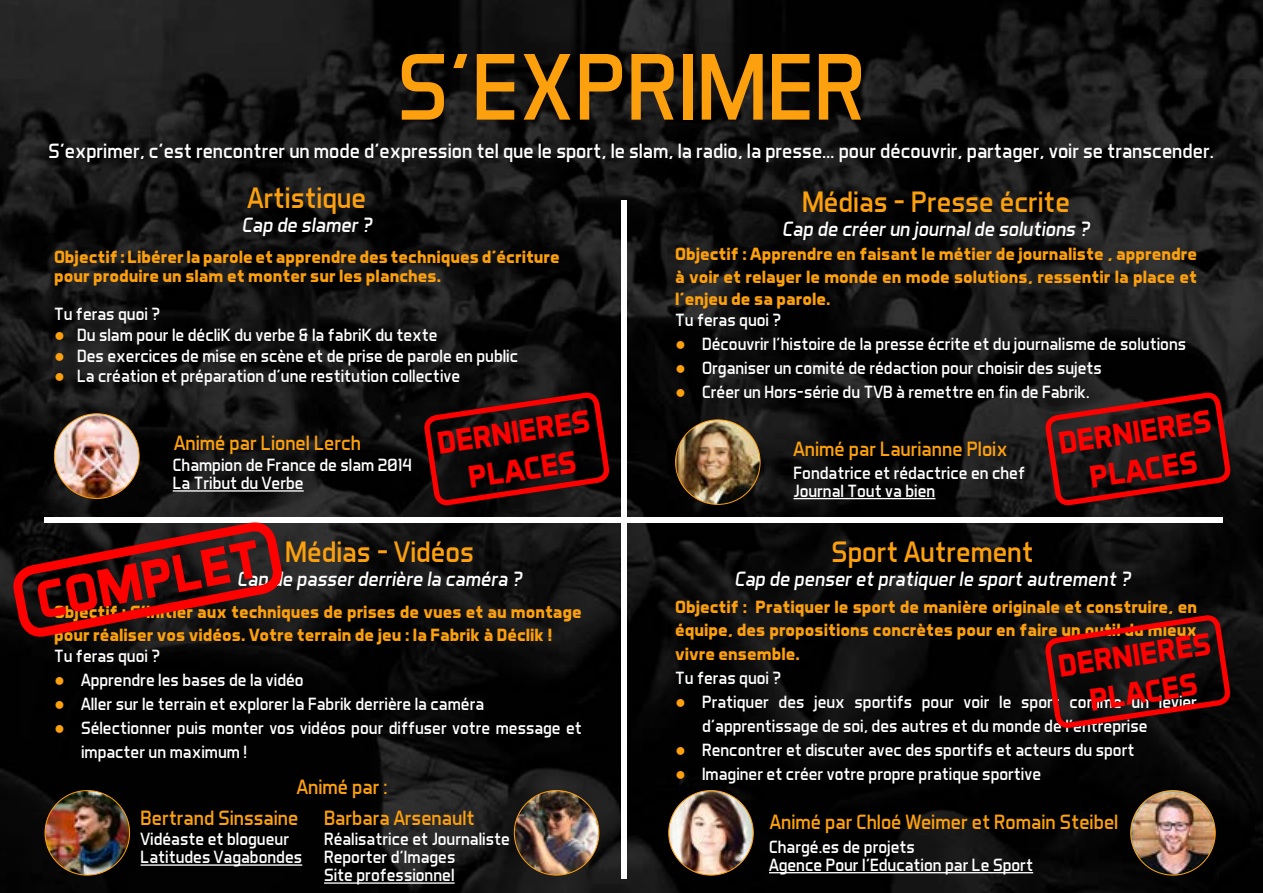
<style>
.page{position:relative;width:1263px;height:893px;background:#fff}
.page>*{position:absolute;margin:0;border:0;box-sizing:border-box;transform-origin:0 0}
.t1{font:96px "Aero Matics";color:#fda00d}
.t2{font:700 54px "Aero Matics";color:#f00}
.t3{font:700 31.95px/38.2px "Aero Matics";color:#f00;text-align:center}
.t4{font:30px "Aero Matics";color:#fda00d}
.t5{font:21px "Aero Matics";color:#fff}
.t6{font:21px "Aero Matics";color:#fda00d}
.t7{font:italic 21px "Aero Matics";color:#fff}
.t8{font:18px/18px "Aero Matics";color:#fff}
.t9{font:700 18px/22.5px "Aero Matics";color:#fda00d}
.s1{font-family:"Times New Roman";color:#fda00d}
</style>
<div class="page">
<img style="left:0;top:0;width:1263px;height:893px">
<div style="left:621px;top:201px;width:6px;height:678px;background:#fff"></div>
<div style="left:45px;top:517px;width:1177px;height:5px;background:#fff"></div>
<img style="left:54px;top:414px;width:85px;height:84px">
<hr style="left:173px;top:490px;width:131px;height:2px;background:#fff">
<img style="left:676px;top:420px;width:84px;height:84px;border-radius:42px">
<hr style="left:793px;top:498px;width:142px;height:1px;background:#fff">
<img style="left:45px;top:791px;width:85px;height:84px;border-radius:42px">
<img style="left:514px;top:791px;width:85px;height:84px;border-radius:42px">
<hr style="left:141px;top:864px;width:161px;height:2px;background:#fff">
<hr style="left:324px;top:882px;width:131px;height:2px;background:#fff">
<img style="left:669px;top:791px;width:84px;height:84px;border-radius:42px">
<hr style="left:769px;top:872px;width:264px;height:1px;background:#fff">
<img style="left:1131px;top:791px;width:84px;height:84px;border-radius:42px">
<svg style="left:15px;top:524px;width:265px;height:187px"></svg>
<svg style="left:426px;top:394px;width:182px;height:171px"></svg>
<svg style="left:1047px;top:394px;width:182px;height:171px"></svg>
<svg style="left:1047px;top:616px;width:182px;height:172px"></svg>
<h1 class="t1" style="left:397px;top:30px;width:470px">S’EXPRIMER</h1>
<p class="t5" style="left:48px;top:138px;width:1167px">S’exprimer, c’est rencontrer un mode d’expression tel que le sport, le slam, la radio, la presse… pour découvrir, partager, voir se transcender.</p>
<h3 class="t4" style="left:248px;top:180px;width:120px">Artistique</h3>
<p class="t7" style="left:242px;top:212px;width:132px">Cap de slamer ?</p>
<p class="t9" style="left:54px;top:247px;width:507px;line-height:19.2px">Objectif : Libérer la parole et apprendre des techniques d’écriture pour produire un slam et monter sur les planches.</p>
<p class="t8" style="left:54px;top:305px;width:108px">Tu feras quoi ?</p>
<p class="t8" style="left:54px;top:326px;width:385px"><span class="s1">●</span> Du slam pour le décliK du verbe &amp; la fabriK du texte</p>
<p class="t8" style="left:54px;top:346px;width:466px"><span class="s1">●</span> Des exercices de mise en scène et de prise de parole en public</p>
<p class="t8" style="left:54px;top:367px;width:408px"><span class="s1">●</span> La création et préparation d’une restitution collective</p>
<h3 class="t4" style="left:802px;top:184px;width:269px">Médias - Presse écrite</h3>
<p class="t7" style="left:782px;top:217px;width:309px">Cap de créer un journal de solutions ?</p>
<p class="t9" style="left:675px;top:243px;width:523px;text-align:justify">Objectif : Apprendre en faisant le métier de journaliste , apprendre à voir et relayer le monde en mode solutions, ressentir la place et l’enjeu de sa parole.</p>
<p class="t8" style="left:675px;top:311px;width:108px">Tu feras quoi ?</p>
<p class="t8" style="left:675px;top:335px;width:513px"><span class="s1">●</span> Découvrir l’histoire de la presse écrite et du journalisme de solutions</p>
<p class="t8" style="left:675px;top:359px;width:428px"><span class="s1">●</span> Organiser un comité de rédaction pour choisir des sujets</p>
<p class="t8" style="left:675px;top:383px;width:416px"><span class="s1">●</span> Créer un Hors-série du TVB à remettre en fin de Fabrik.</p>
<p class="t6" style="left:174px;top:430px;width:189px">Animé par Lionel Lerch</p>
<p class="t8" style="left:173px;top:456px;width:240px">Champion de France de slam 2014<br>La Tribut du Verbe</p>
<h3 class="t3" style="left:435px;top:425px;width:156px;rotate:-9deg">DERNIERES<br>PLACES</h3>
<h3 class="t3" style="left:1056px;top:425px;width:156px;rotate:-9deg">DERNIERES<br>PLACES</h3>
<p class="t6" style="left:793px;top:436px;width:216px">Animé par Laurianne Ploix</p>
<p class="t8" style="left:793px;top:463px;width:233px">Fondatrice et rédactrice en chef<br>Journal Tout va bien</p>
<h2 class="t2" style="left:31px;top:570px;width:230px;rotate:-11deg">COMPLET</h2>
<h3 class="t4" style="left:285px;top:534px;width:190px">Médias - Vidéos</h3>
<p class="t7" style="left:237px;top:566px;width:286px">Cap de passer derrière la caméra ?</p>
<p class="t9" style="left:54px;top:600px;width:529px">Objectif : S’initier aux techniques de prises de vues et au montage pour réaliser vos vidéos. Votre terrain de jeu : la Fabrik à Déclik !</p>
<p class="t8" style="left:54px;top:646px;width:108px">Tu feras quoi ?</p>
<p class="t8" style="left:54px;top:670px;width:251px"><span class="s1">●</span> Apprendre les bases de la vidéo</p>
<p class="t8" style="left:54px;top:694px;width:432px"><span class="s1">●</span> Aller sur le terrain et explorer la Fabrik derrière la caméra</p>
<p class="t8" style="left:81px;top:715px;width:502px;line-height:24px;text-indent:-27px"><span class="s1">●</span> Sélectionner puis monter vos vidéos pour diffuser votre message et impacter un maximum !</p>
<p class="t6" style="left:297px;top:774px;width:92px">Animé par :</p>
<p class="t8" style="left:141px;top:830px;width:163px">Vidéaste et blogueur<br>Latitudes Vagabondes</p>
<p class="t8" style="left:324px;top:830px;width:187px">Réalisatrice et Journaliste<br>Reporter d’Images<br>Site professionnel</p>
<p class="t6" style="left:141px;top:805px;width:336px">Bertrand Sinssaine Barbara Arsenault</p>
<h3 class="t4" style="left:831px;top:534px;width:204px">Sport Autrement</h3>
<p class="t7" style="left:734px;top:566px;width:398px">Cap de penser et pratiquer le sport autrement ?</p>
<p class="t9" style="left:675px;top:595px;width:523px;line-height:23.2px;text-align:justify">Objectif : Pratiquer le sport de manière originale et construire, en équipe, des propositions concrètes pour en faire un outil du mieux vivre ensemble.</p>
<p class="t8" style="left:675px;top:668px;width:108px">Tu feras quoi ?</p>
<p class="t8" style="left:702px;top:689px;width:496px;line-height:24px;text-indent:-27px"><span class="s1">●</span> Pratiquer des jeux sportifs pour voir le sport comme un levier d’apprentissage de soi, des autres et du monde de l’entreprise</p>
<p class="t8" style="left:675px;top:740px;width:461px"><span class="s1">●</span> Rencontrer et discuter avec des sportifs et acteurs du sport</p>
<p class="t8" style="left:675px;top:764px;width:368px"><span class="s1">●</span> Imaginer et créer votre propre pratique sportive</p>
<p class="t6" style="left:770px;top:810px;width:350px">Animé par Chloé Weimer et Romain Steibel</p>
<p class="t8" style="left:769px;top:837px;width:265px">Chargé.es de projets<br>Agence Pour l’Education par Le Sport</p>
<h3 class="t3" style="left:1055px;top:647px;width:156px;rotate:-9deg">DERNIERES<br>PLACES</h3>
</div>
